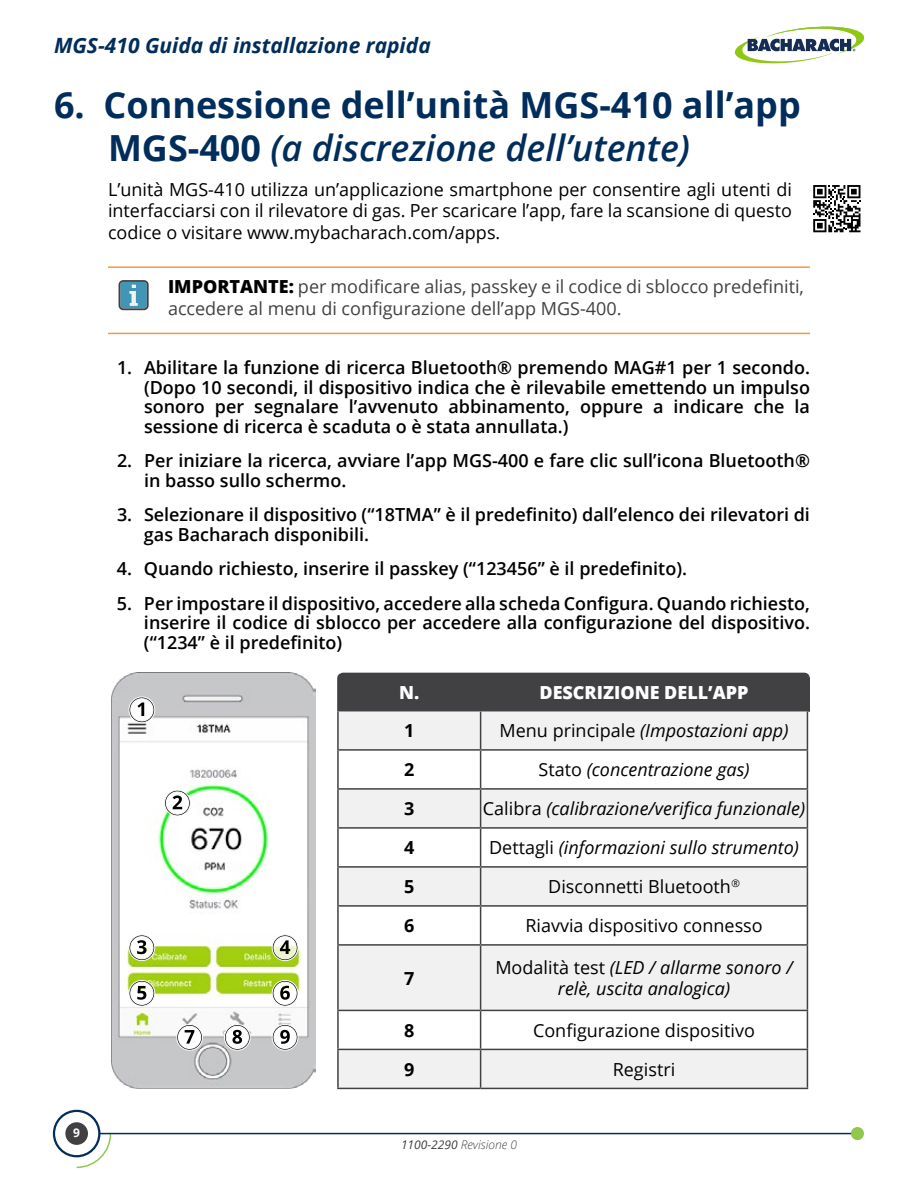
<style>
.page{position:relative;width:918px;height:1188px;background:#fff}
.page>*{position:absolute;margin:0;border:0;box-sizing:border-box;transform-origin:0 0}
.t1{font:700 36px/43.2px "Open Sans";color:#002d5b}
.t2{font:italic 700 21px "Open Sans";color:#002d5b}
.t3{font:600 18px/19.5px "Open Sans";color:#000;text-align:justify}
.t4{font:18px/21.6px "Open Sans";color:#000;text-align:justify}
.t5{font:italic 18px/21.6px "Open Sans";color:#000;text-align:center}
.t6{font:18px/21.6px "Open Sans";color:#414042}
.t7{font:800 18px "Open Sans";color:#fff}
.t8{font:700 18px "Open Sans";color:#000}
.t9{font:italic 300 12px "Open Sans";color:#414042}
.t10{font:700 12px "Open Sans";color:#fff}
.s1{font-weight:600;font-style:italic}
.s2{font-weight:800;color:#000}
.s3{font-style:normal}
.s4{font-weight:400}
</style>
<div class="page">
<svg style="left:75px;top:1132px;width:37px;height:37px"></svg>
<hr style="left:99px;top:1133px;width:758px;height:1px;background:#002d5b">
<div style="left:851px;top:1127px;width:13px;height:13px;background:#91c84c;border-radius:50%"></div>
<div style="left:53px;top:1110px;width:47px;height:47px;border:2px solid #002d5b;border-radius:50%"></div>
<div style="left:65px;top:1122px;width:23px;height:23px;background:#414042;border-radius:50%"></div>
<svg style="left:734px;top:26px;width:130px;height:38px"></svg>
<svg style="left:813px;top:185px;width:48px;height:48px"></svg>
<hr style="left:108px;top:266px;width:702px;height:2px;background:#ee9a44">
<hr style="left:108px;top:333px;width:702px;height:1px;background:#ee9a44">
<svg style="left:119px;top:280px;width:30px;height:30px"></svg>
<img style="left:111px;top:673px;width:204px;height:416px">
<svg style="left:128px;top:696px;width:27px;height:27px"></svg>
<svg style="left:164px;top:790px;width:27px;height:26px"></svg>
<svg style="left:128px;top:934px;width:27px;height:27px"></svg>
<svg style="left:272px;top:934px;width:27px;height:27px"></svg>
<svg style="left:128px;top:980px;width:27px;height:27px"></svg>
<svg style="left:272px;top:980px;width:27px;height:27px"></svg>
<svg style="left:176px;top:1024px;width:27px;height:27px"></svg>
<svg style="left:272px;top:1024px;width:27px;height:27px"></svg>
<svg style="left:224px;top:1024px;width:27px;height:27px"></svg>
<div style="left:337px;top:672px;width:473px;height:40px;background:#414042"></div>
<svg style="left:339px;top:712px;width:468px;height:376px;fill:#f1f1f2"></svg>
<hr style="left:337px;top:712px;width:2px;height:37px;background:#414042">
<hr style="left:480px;top:712px;width:1px;height:37px;background:#414042">
<hr style="left:807px;top:712px;width:1px;height:37px;background:#414042">
<hr style="left:337px;top:749px;width:144px;height:2px;background:#414042">
<hr style="left:337px;top:751px;width:2px;height:37px;background:#414042">
<hr style="left:481px;top:749px;width:327px;height:2px;background:#414042">
<hr style="left:480px;top:751px;width:1px;height:37px;background:#414042">
<hr style="left:807px;top:751px;width:1px;height:37px;background:#414042">
<hr style="left:337px;top:788px;width:144px;height:2px;background:#414042">
<hr style="left:337px;top:790px;width:2px;height:37px;background:#414042">
<hr style="left:481px;top:788px;width:327px;height:2px;background:#414042">
<hr style="left:480px;top:790px;width:1px;height:37px;background:#414042">
<hr style="left:807px;top:790px;width:1px;height:37px;background:#414042">
<hr style="left:337px;top:827px;width:144px;height:2px;background:#414042">
<hr style="left:337px;top:829px;width:2px;height:37px;background:#414042">
<hr style="left:481px;top:827px;width:327px;height:2px;background:#414042">
<hr style="left:480px;top:829px;width:1px;height:37px;background:#414042">
<hr style="left:807px;top:829px;width:1px;height:37px;background:#414042">
<hr style="left:337px;top:866px;width:144px;height:2px;background:#414042">
<hr style="left:337px;top:868px;width:2px;height:37px;background:#414042">
<hr style="left:481px;top:866px;width:327px;height:2px;background:#414042">
<hr style="left:480px;top:868px;width:1px;height:37px;background:#414042">
<hr style="left:807px;top:868px;width:1px;height:37px;background:#414042">
<hr style="left:337px;top:905px;width:144px;height:2px;background:#414042">
<hr style="left:337px;top:907px;width:2px;height:37px;background:#414042">
<hr style="left:481px;top:905px;width:327px;height:2px;background:#414042">
<hr style="left:480px;top:907px;width:1px;height:37px;background:#414042">
<hr style="left:807px;top:907px;width:1px;height:37px;background:#414042">
<hr style="left:337px;top:944px;width:144px;height:2px;background:#414042">
<hr style="left:337px;top:946px;width:2px;height:64px;background:#414042">
<hr style="left:481px;top:944px;width:327px;height:2px;background:#414042">
<hr style="left:480px;top:946px;width:1px;height:64px;background:#414042">
<hr style="left:807px;top:946px;width:1px;height:64px;background:#414042">
<hr style="left:337px;top:1010px;width:144px;height:1px;background:#414042">
<hr style="left:337px;top:1011px;width:2px;height:38px;background:#414042">
<hr style="left:481px;top:1010px;width:327px;height:1px;background:#414042">
<hr style="left:480px;top:1011px;width:1px;height:38px;background:#414042">
<hr style="left:807px;top:1011px;width:1px;height:38px;background:#414042">
<hr style="left:337px;top:1049px;width:144px;height:1px;background:#414042">
<hr style="left:337px;top:1050px;width:2px;height:38px;background:#414042">
<hr style="left:481px;top:1049px;width:327px;height:1px;background:#414042">
<hr style="left:480px;top:1050px;width:1px;height:38px;background:#414042">
<hr style="left:807px;top:1050px;width:1px;height:38px;background:#414042">
<hr style="left:481px;top:1088px;width:327px;height:1px;background:#414042">
<hr style="left:337px;top:1088px;width:144px;height:1px;background:#414042">
<p class="t2" style="left:54px;top:31px;width:378px">MGS-410 Guida di installazione rapida</p>
<h1 class="t1" style="left:108px;top:82px;width:694px;text-indent:-54px">6. Connessione dell’unità MGS-410 all’app<br>MGS-400 <span class="s1">(a discrezione dell’utente)</span></h1>
<p class="t4" style="left:108px;top:178px;width:686px">L’unità MGS-410 utilizza un’applicazione smartphone per consentire agli utenti di interfacciarsi con il rilevatore di gas. Per scaricare l’app, fare la scansione di questo codice o visitare www.mybacharach.com/apps.</p>
<p class="t6" style="left:168px;top:275px;width:638px"><span class="s2">IMPORTANTE:</span> per modificare alias, passkey e il codice di sblocco predefiniti, accedere al menu di configurazione dell’app MGS-400.</p>
<p class="t10" style="left:73px;top:1125px;width:8px">9</p>
<p class="t3" style="left:144px;top:357px;width:668px;text-indent:-27px">1. Abilitare la funzione di ricerca Bluetooth® premendo MAG#1 per 1 secondo. (Dopo 10 secondi, il dispositivo indica che è rilevabile emettendo un impulso sonoro per segnalare l’avvenuto abbinamento, oppure a indicare che la sessione di ricerca è scaduta o è stata annullata.)</p>
<p class="t3" style="left:144px;top:450px;width:668px;text-indent:-27px">2. Per iniziare la ricerca, avviare l’app MGS-400 e fare clic sull’icona Bluetooth® in basso sullo schermo.</p>
<p class="t3" style="left:144px;top:504px;width:668px;text-indent:-27px">3. Selezionare il dispositivo (“18TMA” è il predefinito) dall’elenco dei rilevatori di gas Bacharach disponibili.</p>
<p class="t3" style="left:117px;top:558px;width:572px">4. Quando richiesto, inserire il passkey (“123456” è il predefinito).</p>
<p class="t3" style="left:144px;top:593px;width:668px;text-indent:-27px">5. Per impostare il dispositivo, accedere alla scheda Configura. Quando richiesto, inserire il codice di sblocco per accedere alla configurazione del dispositivo. (“1234” è il predefinito)</p>
<p class="t7" style="left:399px;top:679px;width:22px">N.</p>
<p class="t7" style="left:539px;top:679px;width:211px">DESCRIZIONE DELL’APP</p>
<p class="t8" style="left:404px;top:718px;width:12px">1</p>
<p class="t5" style="left:500px;top:719px;width:290px"><span class="s3">Menu principale</span> (Impostazioni app)</p>
<p class="t8" style="left:404px;top:757px;width:12px">2</p>
<p class="t5" style="left:539px;top:758px;width:212px"><span class="s3">Stato</span> (concentrazione gas)</p>
<p class="t8" style="left:404px;top:796px;width:12px">3</p>
<p class="t5" style="left:483px;top:797px;width:324px"><span class="s3">Calibra</span> (calibrazione/verifica funzionale)</p>
<p class="t8" style="left:404px;top:835px;width:12px">4</p>
<p class="t5" style="left:489px;top:836px;width:311px"><span class="s3">Dettagli</span> (informazioni sullo strumento)</p>
<p class="t8" style="left:404px;top:874px;width:12px">5</p>
<p class="t4" style="left:548px;top:876px;width:193px">Disconnetti Bluetooth<sup>®</sup></p>
<p class="t8" style="left:404px;top:913px;width:12px">6</p>
<p class="t4" style="left:525px;top:915px;width:239px">Riavvia dispositivo connesso</p>
<p class="t8" style="left:404px;top:965px;width:12px">7</p>
<p class="t5" style="left:495px;top:956px;width:299px"><span class="s3">Modalità test</span> (LED / allarme sonoro / relè, uscita analogica)</p>
<p class="t8" style="left:404px;top:1018px;width:12px">8</p>
<p class="t4" style="left:533px;top:1019px;width:223px">Configurazione dispositivo</p>
<p class="t8" style="left:404px;top:1057px;width:12px">9</p>
<p class="t4" style="left:613px;top:1058px;width:64px">Registri</p>
<p class="t9" style="left:401px;top:1136px;width:117px"><span class="s4">1100-2290</span> Revisione 0</p>
</div>
